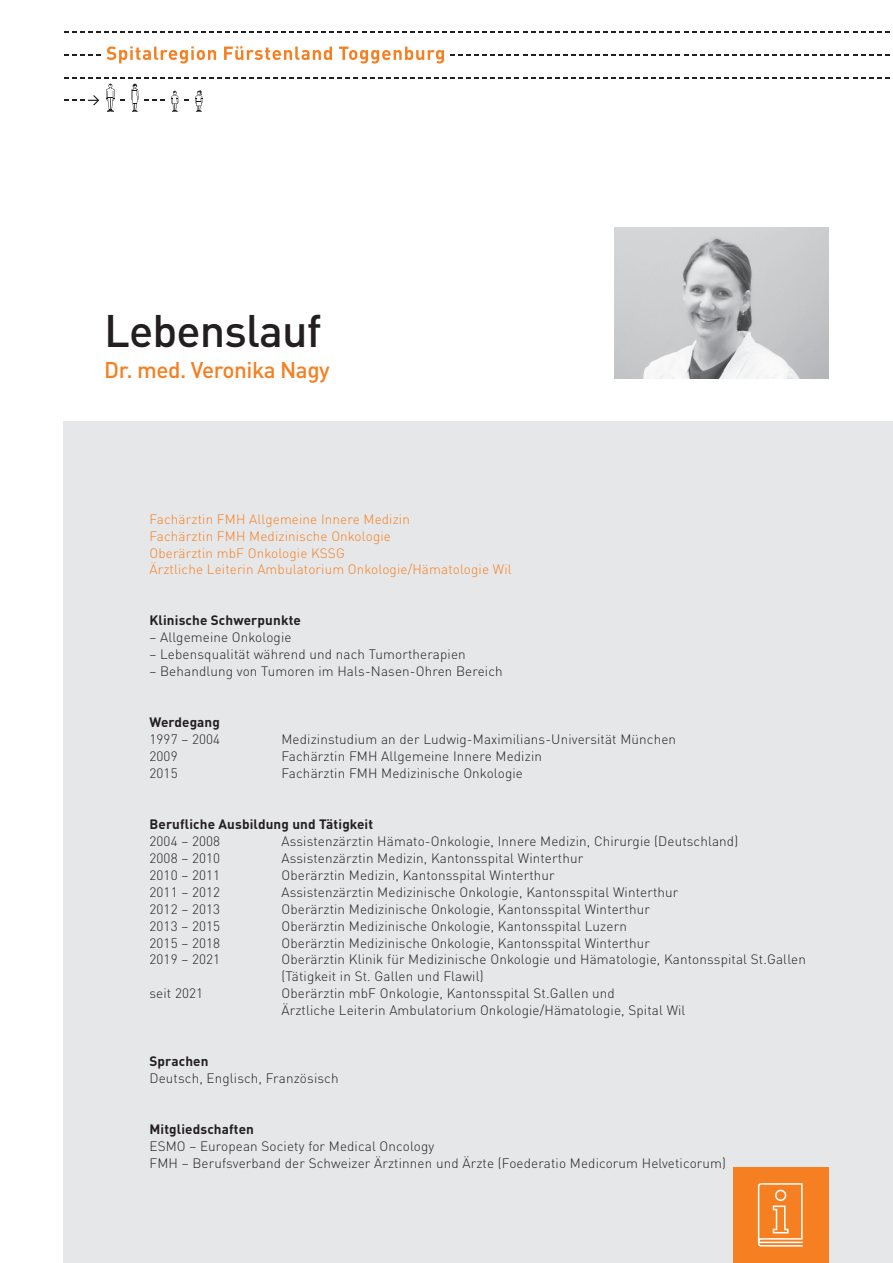
<style>
.page{position:relative;width:893px;height:1263px;background:#fff}
.page>*{position:absolute;margin:0;border:0;box-sizing:border-box;transform-origin:0 0}
.t1{font:500 45px "DINOT";letter-spacing:-.02em;color:#231f20}
.t2{font:500 22.5px "DINOT";letter-spacing:-.02em;color:#f57f21}
.t3{font:300 13.5px/17px "DINOT";letter-spacing:.01em;color:#231f20}
.t4{font:300 13.5px/17px "DINOT";letter-spacing:.01em;color:#f57f21}
.t5{font:700 13.5px "DINOT";letter-spacing:.01em;color:#231f20}
</style>
<div class="page">
<svg style="left:64px;top:54px;width:37px;height:2px"></svg>
<svg style="left:107px;top:46px;width:109px;height:18px"></svg>
<svg style="left:224px;top:46px;width:108px;height:14px"></svg>
<svg style="left:339px;top:47px;width:105px;height:17px"></svg>
<svg style="left:106px;top:84px;width:19px;height:28px"></svg>
<svg style="left:131px;top:84px;width:34px;height:28px"></svg>
<svg style="left:171px;top:91px;width:7px;height:21px"></svg>
<svg style="left:195px;top:90px;width:7px;height:22px"></svg>
<svg style="left:64px;top:96px;width:35px;height:9px"></svg>
<svg style="left:64px;top:32px;width:826px;height:1px"></svg>
<svg style="left:450px;top:54px;width:440px;height:2px"></svg>
<svg style="left:64px;top:77px;width:826px;height:1px"></svg>
<div style="left:64px;top:421px;width:829px;height:842px;background:#e6e7e9"></div>
<div style="left:733px;top:1167px;width:96px;height:96px;background:#f57f21"></div>
<svg style="left:757px;top:1183px;width:46px;height:64px"></svg>
<img style="left:615px;top:228px;width:213px;height:150px">
<h1 class="t1" style="left:104px;top:302px;width:219px">Lebenslauf</h1>
<h2 class="t2" style="left:104px;top:356px;width:227px">Dr. med. Veronika Nagy</h2>
<p class="t4" style="left:149px;top:510px;width:364px">Fachärztin FMH Allgemeine Innere Medizin<br>Fachärztin FMH Medizinische Onkologie<br>Oberärztin mbF Onkologie KSSG<br>Ärztliche Leiterin Ambulatorium Onkologie/Hämatologie Wil</p>
<p class="t5" style="left:149px;top:612px;width:153px">Klinische Schwerpunkte</p>
<p class="t3" style="left:149px;top:629px;width:144px">– Allgemeine Onkologie</p>
<p class="t3" style="left:149px;top:646px;width:318px">– Lebensqualität während und nach Tumortherapien</p>
<p class="t3" style="left:149px;top:663px;width:355px">– Behandlung von Tumoren im Hals-Nasen-Ohren Bereich</p>
<p class="t5" style="left:149px;top:713px;width:72px">Werdegang</p>
<p class="t3" style="left:149px;top:730px;width:72px">1997 – 2004</p>
<p class="t3" style="left:281px;top:730px;width:396px">Medizinstudium an der Ludwig-Maximilians-Universität München</p>
<p class="t3" style="left:149px;top:747px;width:30px">2009</p>
<p class="t3" style="left:281px;top:747px;width:262px">Fachärztin FMH Allgemeine Innere Medizin</p>
<p class="t3" style="left:149px;top:764px;width:30px">2015</p>
<p class="t3" style="left:281px;top:764px;width:243px">Fachärztin FMH Medizinische Onkologie</p>
<p class="t5" style="left:149px;top:815px;width:225px">Berufliche Ausbildung und Tätigkeit</p>
<p class="t3" style="left:149px;top:832px;width:72px">2004 – 2008</p>
<p class="t3" style="left:281px;top:832px;width:458px">Assistenzärztin Hämato-Onkologie, Innere Medizin, Chirurgie (Deutschland)</p>
<p class="t3" style="left:149px;top:849px;width:72px">2008 – 2010</p>
<p class="t3" style="left:281px;top:849px;width:303px">Assistenzärztin Medizin, Kantonsspital Winterthur</p>
<p class="t3" style="left:149px;top:866px;width:72px">2010 – 2011</p>
<p class="t3" style="left:281px;top:866px;width:275px">Oberärztin Medizin, Kantonsspital Winterthur</p>
<p class="t3" style="left:149px;top:883px;width:72px">2011 – 2012</p>
<p class="t3" style="left:281px;top:883px;width:398px">Assistenzärztin Medizinische Onkologie, Kantonsspital Winterthur</p>
<p class="t3" style="left:149px;top:900px;width:72px">2012 – 2013</p>
<p class="t3" style="left:281px;top:900px;width:370px">Oberärztin Medizinische Onkologie, Kantonsspital Winterthur</p>
<p class="t3" style="left:149px;top:917px;width:72px">2013 – 2015</p>
<p class="t3" style="left:281px;top:917px;width:347px">Oberärztin Medizinische Onkologie, Kantonsspital Luzern</p>
<p class="t3" style="left:149px;top:934px;width:72px">2015 – 2018</p>
<p class="t3" style="left:281px;top:934px;width:370px">Oberärztin Medizinische Onkologie, Kantonsspital Winterthur</p>
<p class="t3" style="left:149px;top:951px;width:72px">2019 – 2021</p>
<p class="t3" style="left:281px;top:951px;width:526px">Oberärztin Klinik für Medizinische Onkologie und Hämatologie, Kantonsspital St.Gallen (Tätigkeit in St. Gallen und Flawil)</p>
<p class="t3" style="left:149px;top:985px;width:55px">seit 2021</p>
<p class="t3" style="left:281px;top:985px;width:405px">Oberärztin mbF Onkologie, Kantonsspital St.Gallen und<br>Ärztliche Leiterin Ambulatorium Onkologie/Hämatologie, Spital Wil</p>
<p class="t5" style="left:149px;top:1052px;width:61px">Sprachen</p>
<p class="t3" style="left:149px;top:1070px;width:191px">Deutsch, Englisch, Französisch</p>
<p class="t5" style="left:149px;top:1120px;width:106px">Mitgliedschaften</p>
<p class="t3" style="left:149px;top:1137px;width:578px">ESMO – European Society for Medical Oncology<br>FMH – Berufsverband der Schweizer Ärztinnen und Ärzte (Foederatio Medicorum Helveticorum)</p>
</div>
